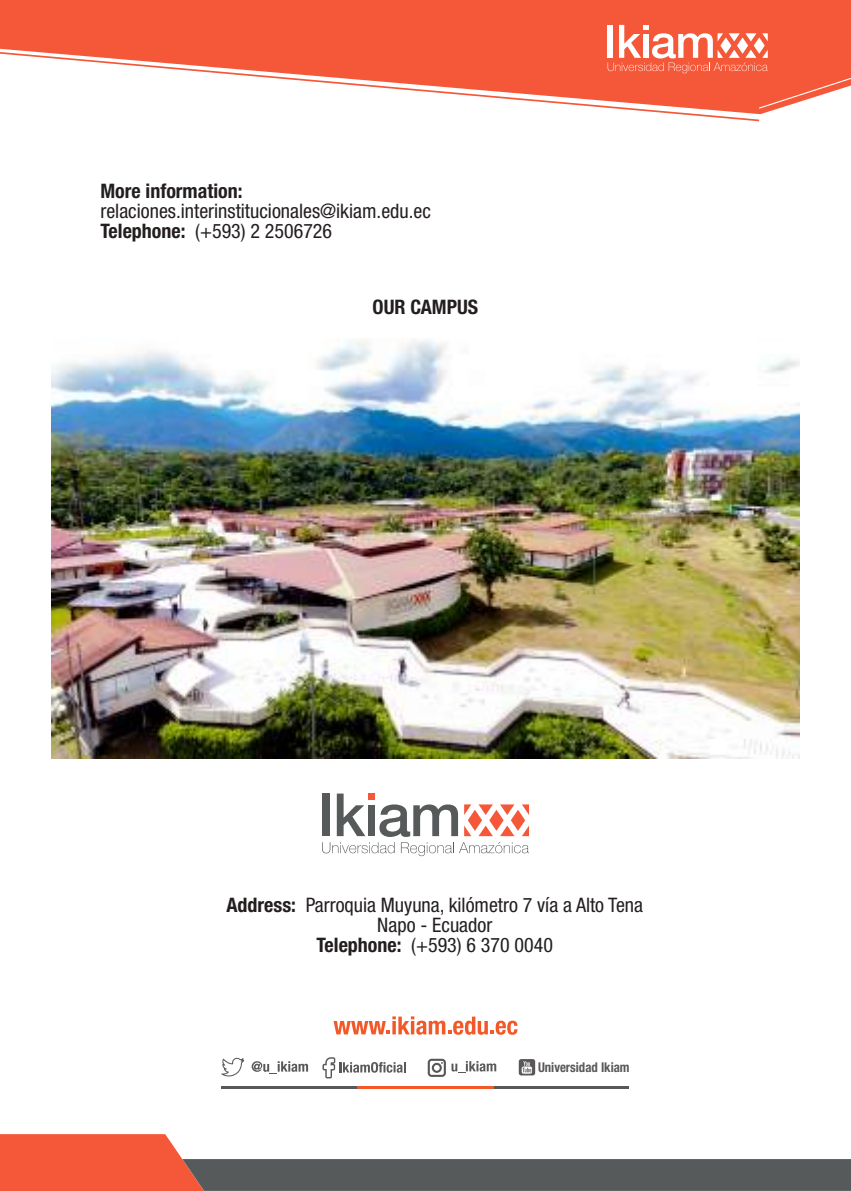
<style>
.page{position:relative;width:851px;height:1191px;background:#fff}
.page>*{position:absolute;margin:0;border:0;box-sizing:border-box;transform-origin:0 0}
.t1{font:condensed 20px/20px "Helvetica Neue LT Std";color:#241f1f}
.t2{font:700 condensed 20px "Helvetica Neue LT Std";color:#241f1f}
.t3{font:700 condensed 13.4px "Helvetica Neue LT Std";color:#5a5758;scale:.95 1}
.s1{font-weight:700}
</style>
<div class="page">
<svg style="left:322px;top:793px;width:207px;height:63px"></svg>
<div style="left:0;top:0;width:850px;height:114px;background:#f55838"></div>
<svg style="left:0;top:1134px;width:850px;height:57px"></svg>
<svg style="left:0;top:51px;width:760px;height:71px"></svg>
<svg style="left:607px;top:25px;width:243px;height:85px;background:#f6755b"></svg>
<svg style="left:333px;top:1016px;width:184px;height:18px"></svg>
<svg style="left:518px;top:1059px;width:17px;height:16px"></svg>
<svg style="left:427px;top:1058px;width:69px;height:19px"></svg>
<svg style="left:322px;top:1057px;width:84px;height:21px"></svg>
<svg style="left:251px;top:1061px;width:57px;height:11px"></svg>
<svg style="left:221px;top:1057px;width:23px;height:19px"></svg>
<hr style="left:221px;top:1086px;width:137px;height:2px;background:#5a5758">
<hr style="left:492px;top:1086px;width:137px;height:2px;background:#5a5758">
<hr style="left:356px;top:1086px;width:137px;height:2px;background:#f35928">
<img style="left:52px;top:338px;width:747px;height:420px">
<p class="t2" style="left:100px;top:179px;width:143px">More information:</p>
<p class="t1" style="left:100px;top:201px;width:332px">relaciones.interinstitucionales@ikiam.edu.ec<br><span class="s1">Telephone:</span> (+593) 2 2506726</p>
<p class="t2" style="left:372px;top:295px;width:107px">OUR CAMPUS</p>
<p class="t1" style="left:226px;top:895px;width:418px;text-align:center"><span class="s1">Address:</span> Parroquia Muyuna, kilómetro 7 vía a Alto Tena<br>Napo - Ecuador<br><span class="s1">Telephone:</span> (+593) 6 370 0040</p>
<p class="t3" style="left:538px;top:1059px;width:98px">Universidad Ikiam</p>
</div>
